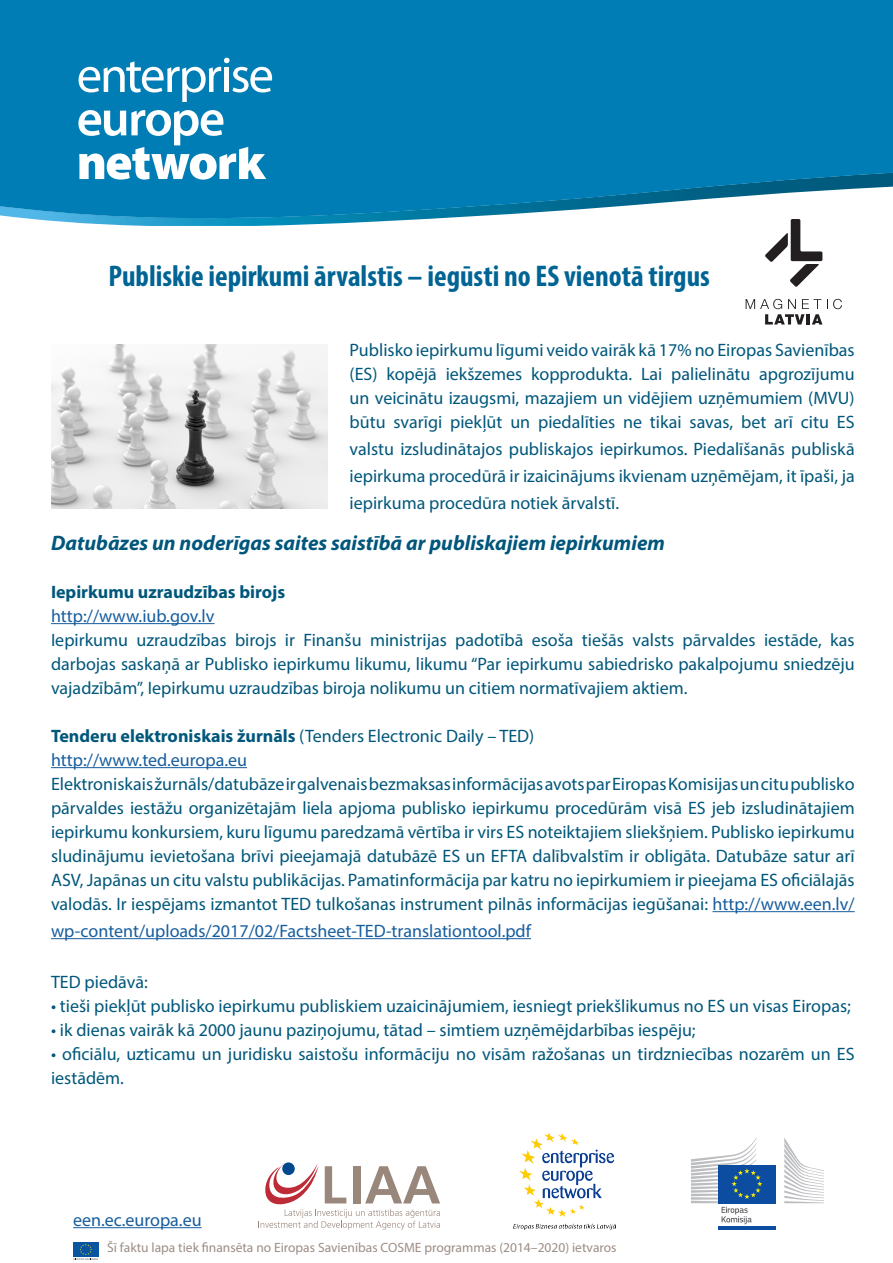
<style>
.page{position:relative;width:893px;height:1263px;background:#fff}
.page>*{position:absolute;margin:0;border:0;box-sizing:border-box;transform-origin:0 0}
._7__Disclaimer{font:700 condensed 30px "Myriad Pro";color:#006494}
._7__Disclaimer-2{font:italic 700 21px "Myriad Pro";color:#00577b}
._7__Disclaimer-3{font:18px/24px "Myriad Pro";color:#00577b;text-align:justify}
._7__Disclaimer-4{font:18px "Myriad Pro";color:#175d9e}
._7__Disclaimer-5{font:700 18px "Myriad Pro";color:#00577b}
.t1{font:13.5px "Myriad Pro";color:#9d8d85}
.s1{font-weight:400}
.s2{color:#175d9e}
</style>
<div class="page">
<img style="left:514px;top:1133px;width:101px;height:97px">
<hr style="left:73px;top:1227px;width:129px;height:1px;background:#175d9e">
<hr style="left:718px;top:1227px;width:57px;height:3px;background:#0d4da1">
<svg style="left:784px;top:1138px;width:40px;height:65px"></svg>
<div style="left:718px;top:1165px;width:57px;height:38px;background:#0d4da1"></div>
<svg style="left:691px;top:1138px;width:71px;height:86px"></svg>
<svg style="left:260px;top:1163px;width:180px;height:67px"></svg>
<svg style="left:0;top:0;width:893px;height:225px;background:#1084b8"></svg>
<svg style="left:79px;top:58px;width:193px;height:44px"></svg>
<svg style="left:78px;top:110px;width:188px;height:70px"></svg>
<div style="left:73px;top:1242px;width:25px;height:15px;background:#0a559f"></div>
<svg style="left:74px;top:1244px;width:24px;height:16px"></svg>
<svg style="left:765px;top:219px;width:57px;height:68px"></svg>
<svg style="left:833px;top:299px;width:9px;height:10px"></svg>
<svg style="left:746px;top:299px;width:77px;height:25px"></svg>
<img style="left:51px;top:344px;width:276px;height:164px">
<hr style="left:51px;top:623px;width:163px;height:1px;background:#175d9e">
<hr style="left:51px;top:767px;width:196px;height:1px;background:#175d9e">
<hr style="left:712px;top:911px;width:143px;height:1px;background:#175d9e">
<hr style="left:51px;top:938px;width:480px;height:1px;background:#175d9e">
<p class="_7__Disclaimer" style="left:108px;top:257px;width:603px">Publiskie iepirkumi ārvalstīs – iegūsti no ES vienotā tirgus</p>
<p class="_7__Disclaimer-3" style="left:350px;top:337px;width:507px">Publisko iepirkumu līgumi veido vairāk kā 17% no Eiropas Savienības (ES) kopējā iekšzemes kopprodukta. Lai palielinātu apgrozījumu un veicinātu izaugsmi, mazajiem un vidējiem uzņēmumiem (MVU) būtu svarīgi piekļūt un piedalīties ne tikai savas, bet arī citu ES</p>
<p class="_7__Disclaimer-3" style="left:350px;top:435px;width:507px;line-height:27px">valstu izsludinātajos publiskajos iepirkumos. Piedalīšanās publiskā iepirkuma procedūrā ir izaicinājums ikvienam uzņēmējam, it īpaši, ja iepirkuma procedūra notiek ārvalstī.</p>
<p class="_7__Disclaimer-2" style="left:51px;top:529px;width:615px">Datubāzes un noderīgas saites saistībā ar publiskajiem iepirkumiem</p>
<p class="_7__Disclaimer-5" style="left:51px;top:580px;width:236px">Iepirkumu uzraudzības birojs</p>
<p class="_7__Disclaimer-4" style="left:51px;top:605px;width:165px">http://www.iub.gov.lv</p>
<p class="_7__Disclaimer-3" style="left:51px;top:627px;width:805px">Iepirkumu uzraudzības birojs ir Finanšu ministrijas padotībā esoša tiešās valsts pārvaldes iestāde, kas darbojas saskaņā ar Publisko iepirkumu likumu, likumu “Par iepirkumu sabiedrisko pakalpojumu sniedzēju vajadzībām”, Iepirkumu uzraudzības biroja nolikumu un citiem normatīvajiem aktiem.</p>
<p class="_7__Disclaimer-5" style="left:51px;top:724px;width:485px">Tenderu elektroniskais žurnāls <span class="s1">(Tenders Electronic Daily – TED)</span></p>
<p class="_7__Disclaimer-4" style="left:51px;top:749px;width:198px">http://www.ted.europa.eu</p>
<p class="_7__Disclaimer-3" style="left:51px;top:771px;width:805px">Elektroniskais žurnāls/datubāze ir galvenais bezmaksas informācijas avots par Eiropas Komisijas un citu publisko pārvaldes iestāžu organizētajām liela apjoma publisko iepirkumu procedūrām visā ES jeb izsludinātajiem iepirkumu konkursiem, kuru līgumu paredzamā vērtība ir virs ES noteiktajiem sliekšņiem. Publisko iepirkumu sludinājumu ievietošana brīvi pieejamajā datubāzē ES un EFTA dalībvalstīm ir obligāta. Datubāze satur arī ASV, Japānas un citu valstu publikācijas. Pamatinformācija par katru no iepirkumiem ir pieejama ES oficiālajās valodās. Ir iespējams izmantot TED tulkošanas instrument pilnās informācijas iegūšanai: <span class="s2">http://www.een.lv/</span></p>
<p class="_7__Disclaimer-4" style="left:51px;top:920px;width:481px">wp-content/uploads/2017/02/Factsheet-TED-translationtool.pdf</p>
<p class="_7__Disclaimer-3" style="left:51px;top:969px;width:98px">TED piedāvā:</p>
<p class="_7__Disclaimer-3" style="left:51px;top:993px;width:801px">• tieši piekļūt publisko iepirkumu publiskiem uzaicinājumiem, iesniegt priekšlikumus no ES un visas Eiropas;</p>
<p class="_7__Disclaimer-3" style="left:51px;top:1017px;width:646px">• ik dienas vairāk kā 2000 jaunu paziņojumu, tātad – simtiem uzņēmējdarbības iespēju;</p>
<p class="_7__Disclaimer-3" style="left:51px;top:1041px;width:805px">• oficiālu, uzticamu un juridisku saistošu informāciju no visām ražošanas un tirdzniecības nozarēm un ES iestādēm.</p>
<p class="_7__Disclaimer-4" style="left:73px;top:1209px;width:130px">een.ec.europa.eu</p>
<p class="t1" style="left:107px;top:1239px;width:511px">Šī faktu lapa tiek finansēta no Eiropas Savienības COSME programmas (2014–2020) ietvaros</p>
</div>
